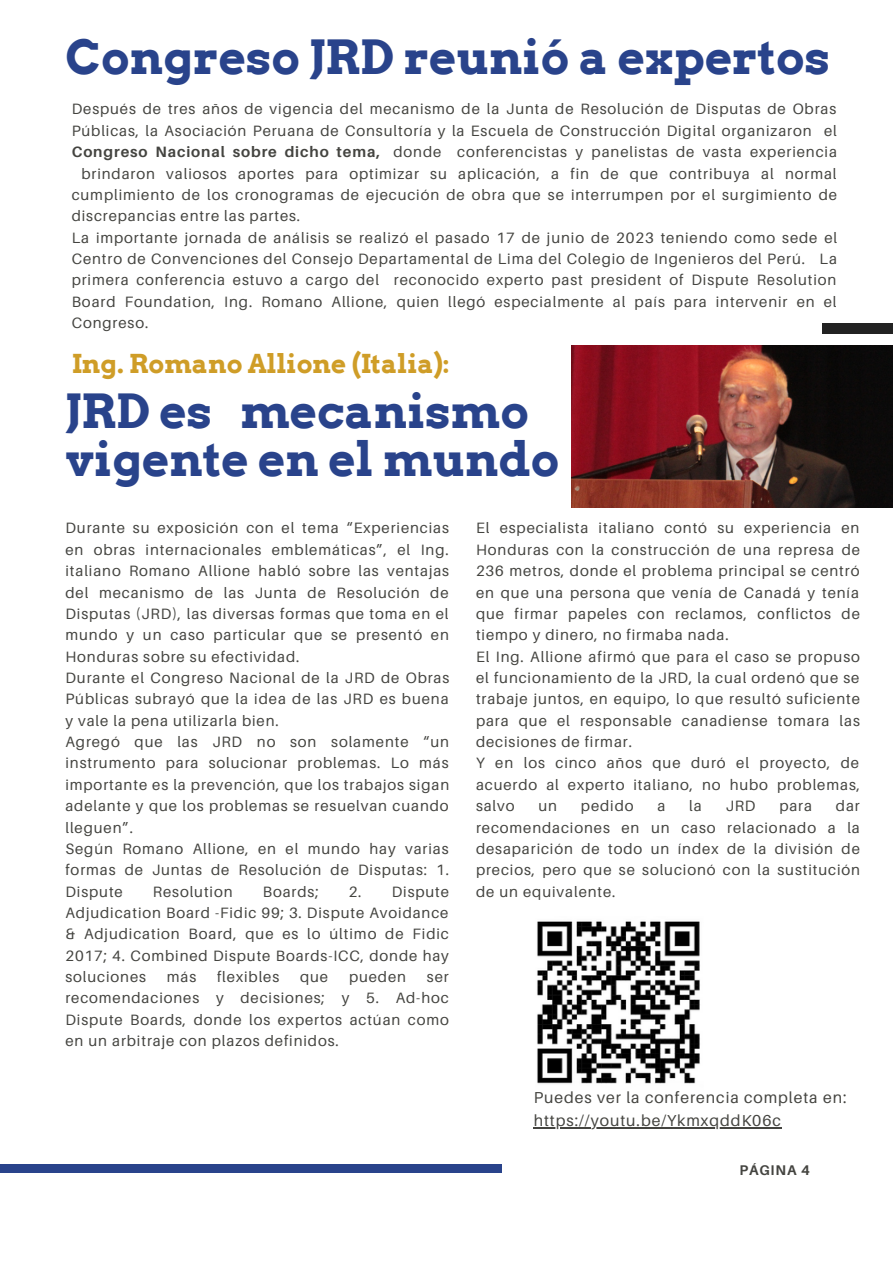
<style>
.page{position:relative;width:893px;height:1264px;background:#fff}
.page>*{position:absolute;margin:0;border:0;box-sizing:border-box;transform-origin:0 0}
.t1{font:700 47.1px/48.3px "Arvo";color:#29438b}
.t2{font:700 26.1px "Arvo";color:#cf9d27}
.t3{font:15.9px "Aileron";letter-spacing:.06em;color:#444440}
.t4{font:15px/21.3px "Aileron";letter-spacing:.06em;color:#444440;text-align:justify}
.t5{font:700 14.1px "Aileron";letter-spacing:.06em;color:#444440}
.s1{font-weight:700}
</style>
<div class="page">
<div style="left:822px;top:323px;width:70px;height:10px;background:#222"></div>
<img style="left:571px;top:346px;width:321px;height:162px">
<div style="left:0;top:1164px;width:502px;height:8px;background:#29438b"></div>
<img style="left:537px;top:921px;width:163px;height:163px">
<hr style="left:533px;top:1126px;width:248px;height:2px;background:#444440">
<p class="t1" style="left:65px;top:33px;width:766px">Congreso JRD reunió a expertos</p>
<p class="t4" style="left:72px;top:98px;width:766px">Después de tres años de vigencia del mecanismo de la Junta de Resolución de Disputas de Obras</p>
<p class="t4" style="left:72px;top:120px;width:766px">Públicas, la Asociación Peruana de Consultoría y la Escuela de Construcción Digital organizaron el</p>
<p class="t4" style="left:72px;top:141px;width:766px"><span class="s1">Congreso Nacional sobre dicho tema,</span> donde conferencistas y panelistas de vasta experiencia</p>
<p class="t4" style="left:81px;top:162px;width:756px">brindaron valiosos aportes para optimizar su aplicación, a fin de que contribuya al normal</p>
<p class="t4" style="left:72px;top:184px;width:766px">cumplimiento de los cronogramas de ejecución de obra que se interrumpen por el surgimiento de</p>
<p class="t4" style="left:72px;top:205px;width:230px">discrepancias entre las partes.</p>
<p class="t4" style="left:72px;top:226px;width:767px">La importante jornada de análisis se realizó el pasado 17 de junio de 2023 teniendo como sede el Centro de Convenciones del Consejo Departamental de Lima del Colegio de Ingenieros del Perú. La primera conferencia estuvo a cargo del reconocido experto past president of Dispute Resolution Board Foundation, Ing. Romano Allione, quien llegó especialmente al país para intervenir en el Congreso.</p>
<p class="t2" style="left:72px;top:348px;width:379px">Ing. Romano Allione (Italia):</p>
<p class="t1" style="left:65px;top:387px;width:495px">JRD es mecanismo vigente en el mundo</p>
<p class="t4" style="left:65px;top:517px;width:385px">Durante su exposición con el tema “Experiencias en obras internacionales emblemáticas”, el Ing. italiano Romano Allione habló sobre las ventajas del mecanismo de las Junta de Resolución de Disputas (JRD), las diversas formas que toma en el mundo y un caso particular que se presentó en Honduras sobre su efectividad.</p>
<p class="t4" style="left:65px;top:666px;width:385px">Durante el Congreso Nacional de la JRD de Obras Públicas subrayó que la idea de las JRD es buena y vale la pena utilizarla bien.</p>
<p class="t4" style="left:65px;top:731px;width:385px">Agregó que las JRD no son solamente “un instrumento para solucionar problemas. Lo más importante es la prevención, que los trabajos sigan adelante y que los problemas se resuelvan cuando lleguen”.</p>
<p class="t4" style="left:65px;top:837px;width:385px">Según Romano Allione, en el mundo hay varias formas de Juntas de Resolución de Disputas: 1.<br>Dispute</p>
<p class="t4" style="left:153px;top:880px;width:81px">Resolution</p>
<p class="t4" style="left:263px;top:880px;width:57px">Boards;</p>
<p class="t4" style="left:65px;top:880px;width:385px;text-indent:283px">2. Dispute Adjudication Board -Fidic 99; 3. Dispute Avoidance &amp; Adjudication Board, que es lo último de Fidic 2017; 4. Combined Dispute Boards-ICC, donde hay soluciones</p>
<p class="t4" style="left:167px;top:965px;width:31px">más</p>
<p class="t4" style="left:217px;top:965px;width:64px">flexibles</p>
<p class="t4" style="left:300px;top:965px;width:30px">que</p>
<p class="t4" style="left:349px;top:965px;width:59px">pueden</p>
<p class="t4" style="left:65px;top:965px;width:385px;text-indent:361px">ser recomendaciones y decisiones; y 5. Ad-hoc Dispute Boards, donde los expertos actúan como en un arbitraje con plazos definidos.</p>
<p class="t4" style="left:476px;top:517px;width:385px">El especialista italiano contó su experiencia en Honduras con la construcción de una represa de 236 metros, donde el problema principal se centró en que una persona que venía de Canadá y tenía que firmar papeles con reclamos, conflictos de tiempo y dinero, no firmaba nada.</p>
<p class="t4" style="left:476px;top:645px;width:385px">El Ing. Allione afirmó que para el caso se propuso el funcionamiento de la JRD, la cual ordenó que se trabaje juntos, en equipo, lo que resultó suficiente para que el responsable canadiense tomara las decisiones de firmar.</p>
<p class="t4" style="left:476px;top:752px;width:385px">Y en los cinco años que duró el proyecto, de acuerdo al experto italiano, no hubo problemas, salvo</p>
<p class="t4" style="left:476px;top:795px;width:385px;text-indent:360px">dar recomendaciones en un caso relacionado a la desaparición de todo un índex de la división de precios, pero que se solucionó con la sustitución de un equivalente.</p>
<p class="t4" style="left:538px;top:795px;width:20px">un</p>
<p class="t4" style="left:581px;top:795px;width:54px">pedido</p>
<p class="t4" style="left:657px;top:795px;width:9px">a</p>
<p class="t4" style="left:689px;top:795px;width:14px">la</p>
<p class="t4" style="left:725px;top:795px;width:31px">JRD</p>
<p class="t4" style="left:779px;top:795px;width:34px">para</p>
<p class="t3" style="left:533px;top:1087px;width:314px">Puedes ver la conferencia completa en:</p>
<p class="t3" style="left:533px;top:1110px;width:249px">https://youtu.be/YkmxqddK06c</p>
<p class="t5" style="left:739px;top:1160px;width:72px">PÁGINA 4</p>
</div>
